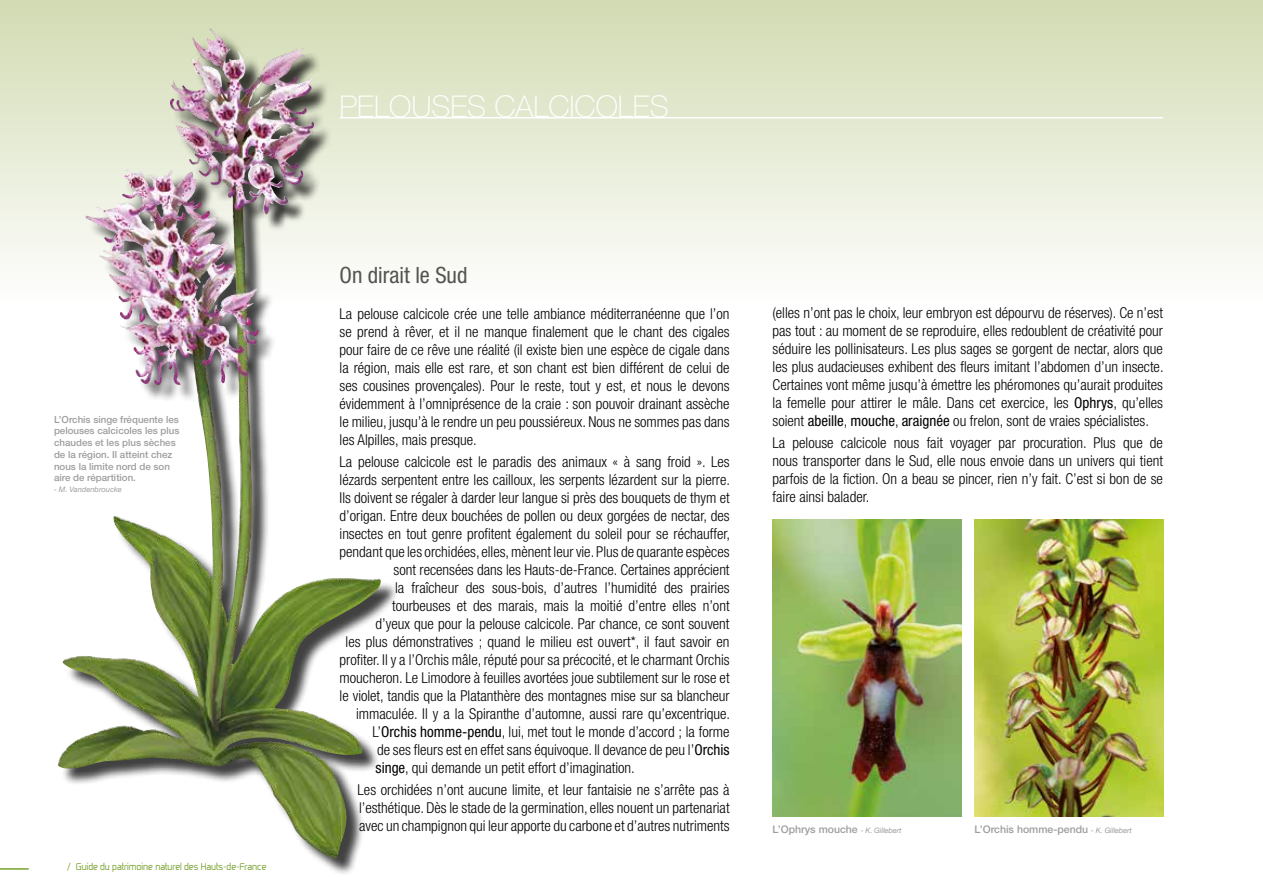
<style>
.page{position:relative;width:1263px;height:893px;background:#fff}
.page>*{position:absolute;margin:0;border:0;box-sizing:border-box;transform-origin:0 0}
.t1{font:100 30px "Helvetica Neue LT Std";color:#fff}
.t2{font:condensed 22.5px "Helvetica Neue LT Std";color:#4b4b4a}
.t3{font:300 condensed 15px/18px "Helvetica Neue LT Std";color:#000;text-align:justify}
.t4{font:500 10.5px "Helvetica Neue LT Std";color:#9d9d9c}
.t5{font:500 9.75px/11.7px "Helvetica Neue LT Std";color:#9d9d9c}
.t6{font:9px "Venacti";color:#77a22e}
.t7{font:italic 7.5px "Helvetica Neue LT Std";color:#9d9d9c}
.s1{font-weight:400}
.s2{font-weight:400;font-style:italic;font-size:7.5px}
</style>
<div class="page">
<hr style="left:0;top:868px;width:29px;height:2px;background:#77a22e">
<div style="left:0;top:0;width:1263px;height:304px;background:linear-gradient(to bottom,#d1dbb2,#fefefd)"></div>
<hr style="left:340px;top:117px;width:823px;height:1px;background:#fff">
<div style="left:61px;top:31px;width:338px;height:845px;background:#000;opacity:.75"></div>
<img style="left:772px;top:520px;width:189px;height:297px">
<img style="left:974px;top:520px;width:189px;height:297px">
<div style="left:126px;top:37px;width:181px;height:598px;background:#000;opacity:.75"></div>
<img style="left:120px;top:28px;width:168px;height:590px">
<p class="t5" style="left:54px;top:413px;width:127px">L’Orchis singe fréquente les pelouses calcicoles les plus chaudes et les plus sèches de la région. Il atteint chez nous la limite nord de son aire de répartition.</p>
<p class="t7" style="left:54px;top:485px;width:69px">- M. Vandenbroucke</p>
<p class="t6" style="left:67px;top:860px;width:201px">/ Guide du patrimoine naturel des Hauts-de-France</p>
<h1 class="t1" style="left:340px;top:89px;width:331px">PELOUSES CALCICOLES</h1>
<h2 class="t2" style="left:340px;top:262px;width:129px">On dirait le Sud</h2>
<p class="t3" style="left:340px;top:304px;width:392px">La pelouse calcicole crée une telle ambiance méditerranéenne que l’on se prend à rêver, et il ne manque finalement que le chant des cigales pour faire de ce rêve une réalité (il existe bien une espèce de cigale dans la région, mais elle est rare, et son chant est bien différent de celui de ses cousines provençales). Pour le reste, tout y est, et nous le devons évidemment à l’omniprésence de la craie : son pouvoir drainant assèche le milieu, jusqu’à le rendre un peu poussiéreux. Nous ne sommes pas dans les Alpilles, mais presque.</p>
<p class="t3" style="left:340px;top:452px;width:392px">La pelouse calcicole est le paradis des animaux « à sang froid ». Les</p>
<p class="t3" style="left:340px;top:470px;width:392px">lézards serpentent entre les cailloux, les serpents lézardent sur la pierre.</p>
<p class="t3" style="left:340px;top:488px;width:392px">Ils doivent se régaler à darder leur langue si près des bouquets de thym et</p>
<p class="t3" style="left:340px;top:506px;width:392px">d’origan. Entre deux bouchées de pollen ou deux gorgées de nectar, des</p>
<p class="t3" style="left:340px;top:524px;width:392px">insectes en tout genre profitent également du soleil pour se réchauffer,</p>
<p class="t3" style="left:340px;top:542px;width:391px">pendant que les orchidées, elles, mènent leur vie. Plus de quarante espèces</p>
<p class="t3" style="left:394px;top:560px;width:337px">sont recensées dans les Hauts-de-France. Certaines apprécient</p>
<p class="t3" style="left:395px;top:578px;width:336px">la fraîcheur des sous-bois, d’autres l’humidité des prairies</p>
<p class="t3" style="left:392px;top:596px;width:339px">tourbeuses et des marais, mais la moitié d’entre elles n’ont</p>
<p class="t3" style="left:376px;top:614px;width:355px">d’yeux que pour la pelouse calcicole. Par chance, ce sont souvent</p>
<p class="t3" style="left:346px;top:632px;width:385px">les plus démonstratives ; quand le milieu est ouvert*, il faut savoir en</p>
<p class="t3" style="left:340px;top:650px;width:392px">profiter. Il y a l’Orchis mâle, réputé pour sa précocité, et le charmant Orchis</p>
<p class="t3" style="left:340px;top:668px;width:392px">moucheron. Le Limodore à feuilles avortées joue subtilement sur le rose et</p>
<p class="t3" style="left:340px;top:686px;width:391px">le violet, tandis que la Platanthère des montagnes mise sur sa blancheur</p>
<p class="t3" style="left:356px;top:704px;width:376px">immaculée. Il y a la Spiranthe d’automne, aussi rare qu’excentrique.</p>
<p class="t3" style="left:373px;top:722px;width:358px">L’<span class="s1">Orchis homme-pendu</span>, lui, met tout le monde d’accord ; la forme</p>
<p class="t3" style="left:377px;top:740px;width:354px">de ses fleurs est en effet sans équivoque. Il devance de peu l’<span class="s1">Orchis</span></p>
<p class="t3" style="left:376px;top:758px;width:261px"><span class="s1">singe</span>, qui demande un petit effort d’imagination.</p>
<p class="t3" style="left:358px;top:781px;width:374px">Les orchidées n’ont aucune limite, et leur fantaisie ne s’arrête pas à l’esthétique. Dès le stade de la germination, elles nouent un partenariat avec un champignon qui leur apporte du carbone et d’autres nutriments</p>
<p class="t3" style="left:772px;top:304px;width:393px">(elles n’ont pas le choix, leur embryon est dépourvu de réserves). Ce n’est pas tout : au moment de se reproduire, elles redoublent de créativité pour séduire les pollinisateurs. Les plus sages se gorgent de nectar, alors que les plus audacieuses exhibent des fleurs imitant l’abdomen d’un insecte.<br>Certaines vont même jusqu’à émettre les phéromones qu’aurait produites la femelle pour attirer le mâle. Dans cet exercice, les <span class="s1">Ophrys</span>, qu’elles soient <span class="s1">abeille</span>, <span class="s1">mouche</span>, <span class="s1">araignée</span> ou frelon, sont de vraies spécialistes.</p>
<p class="t3" style="left:772px;top:434px;width:392px">La pelouse calcicole nous fait voyager par procuration. Plus que de nous transporter dans le Sud, elle nous envoie dans un univers qui tient parfois de la fiction. On a beau se pincer, rien n’y fait. C’est si bon de se faire ainsi balader.</p>
<p class="t4" style="left:772px;top:823px;width:130px">L’Ophrys mouche <span class="s2">- K. Gillebert</span></p>
<p class="t4" style="left:974px;top:823px;width:159px">L’Orchis homme-pendu <span class="s2">- K. Gillebert</span></p>
</div>
